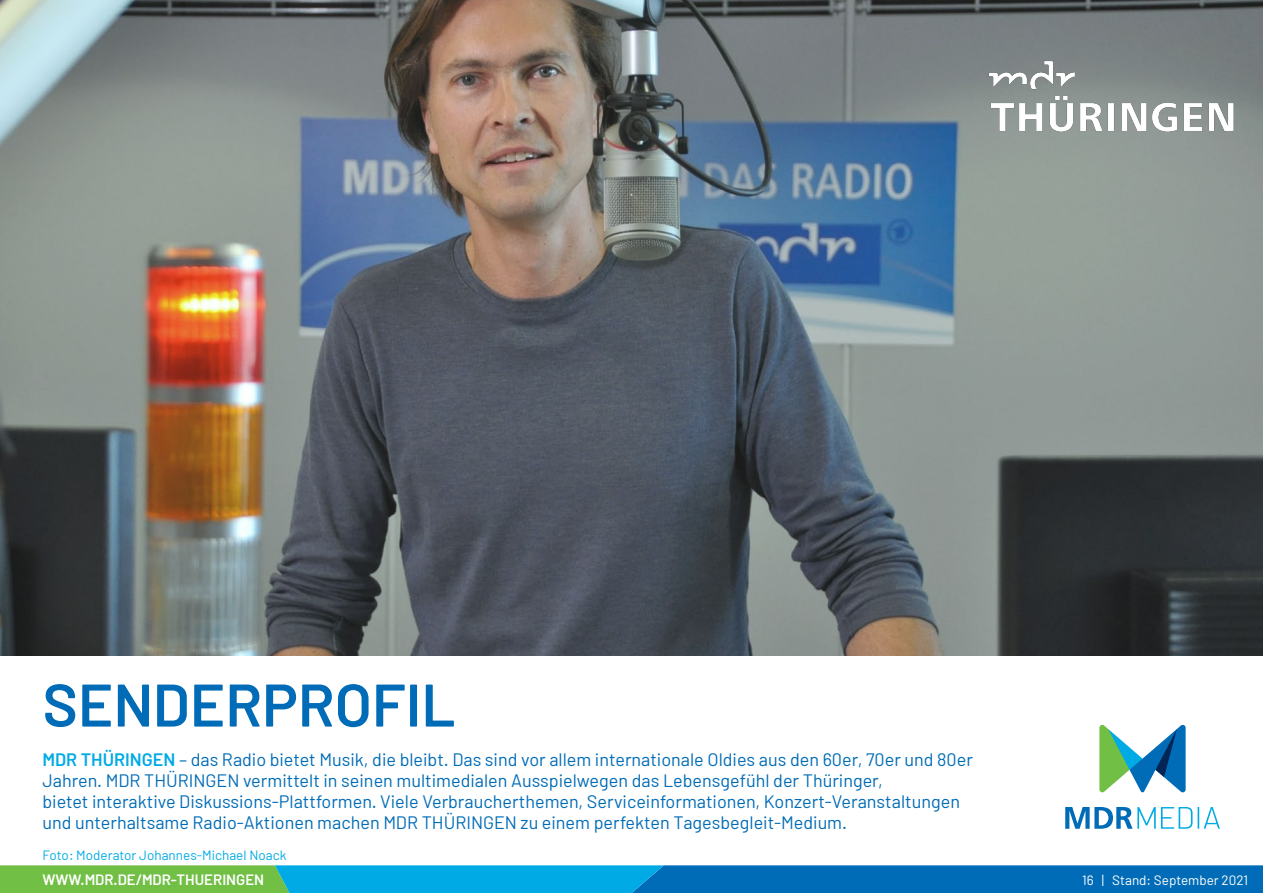
<style>
.page{position:relative;width:1263px;height:893px;background:#fff}
.page>*{position:absolute;margin:0;border:0;box-sizing:border-box;transform-origin:0 0}
.Überschrift1{font:600 60px "Barlow";color:#006cb7}
.t1{font:18px/21px "Barlow";color:#006cb7}
.Überschrift1-2{font:600 15px "Barlow";color:#fff}
.t2{font:13.5px "Barlow";color:#00abe5}
.t3{font:13.5px "Barlow";color:#fff}
.s1{font-weight:600;color:#00abe5}
</style>
<div class="page">
<img style="left:0;top:0;width:1263px;height:656px">
<svg style="left:0;top:865px;width:1263px;height:28px;background:#1c92ab"></svg>
<svg style="left:1065px;top:807px;width:155px;height:22px"></svg>
<svg style="left:1099px;top:725px;width:86px;height:68px"></svg>
<img style="left:976px;top:48px;width:271px;height:96px">
<p class="Überschrift1" style="left:43px;top:668px;width:415px">SENDERPROFIL</p>
<p class="t1" style="left:43px;top:748px;width:932px"><span class="s1">MDR THÜRINGEN</span> – das Radio bietet Musik, die bleibt. Das sind vor allem internationale Oldies aus den 60er, 70er und 80er<br>Jahren. MDR THÜRINGEN vermittelt in seinen multimedialen Ausspielwegen das Lebensgefühl der Thüringer,</p>
<p class="t1" style="left:43px;top:790px;width:919px">bietet interaktive Diskussions-Plattformen. Viele Verbraucherthemen, Serviceinformationen, Konzert-Veranstaltungen und unterhaltsame Radio-Aktionen machen MDR THÜRINGEN zu einem perfekten Tagesbegleit-Medium.</p>
<p class="t2" style="left:43px;top:847px;width:245px">Foto: Moderator Johannes-Michael Noack</p>
<p class="Überschrift1-2" style="left:43px;top:870px;width:223px">WWW.MDR.DE/MDR-THUERINGEN</p>
<p class="t3" style="left:1082px;top:872px;width:167px">16 | Stand: September 2021</p>
</div>
